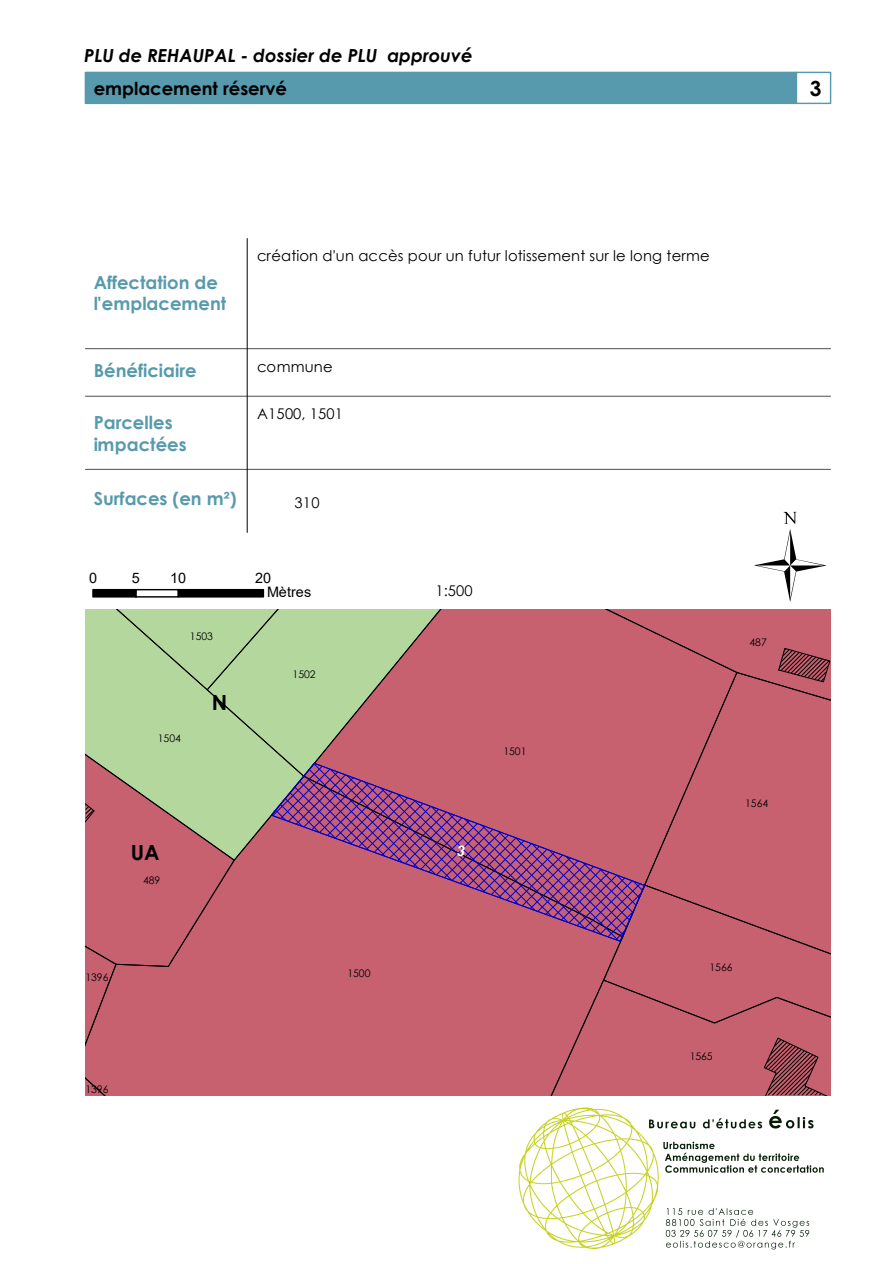
<style>
.page{position:relative;width:894px;height:1264px;background:#fff}
.page>*{position:absolute;margin:0;border:0;box-sizing:border-box;transform-origin:0 0}
.t1{font:112.35px "ESRI North";color:#000}
.t2{font:700 20.85px "Century Gothic";color:#000}
.t3{font:700 18px/21.9px "Century Gothic";color:#579aad}
.t4{font:italic 700 18px "Century Gothic";color:#000}
.t5{font:700 18px "Century Gothic";color:#000}
.t6{font:14.7px "Century Gothic";letter-spacing:.005em;color:#000}
.t7{font:italic 700 14.7px "Arial";color:#fff}
.t8{font:14.4px/14.1px "Arial";letter-spacing:-.005em;color:#000}
.t9{font:10.5px "Century Gothic";color:#000}
</style>
<div class="page">
<div style="left:85px;top:72px;width:711px;height:32px;background:#579aad"></div>
<svg style="left:85px;top:609px;width:745px;height:486px;background:#c07576"></svg>
<svg style="left:270px;top:762px;width:375px;height:180px;background:#b15879"></svg>
<div style="left:795px;top:72px;width:36px;height:32px;border:1px solid #579aad"></div>
<hr style="left:85px;top:348px;width:745px;height:1px;background:#4e4e4e">
<hr style="left:85px;top:396px;width:745px;height:1px;background:#4e4e4e">
<hr style="left:85px;top:469px;width:745px;height:1px;background:#4e4e4e">
<hr style="left:247px;top:238px;width:1px;height:294px;background:#000">
<div style="left:92px;top:589px;width:44px;height:8px;background:#000"></div>
<div style="left:135px;top:589px;width:44px;height:8px;border:1px solid #000"></div>
<div style="left:178px;top:589px;width:86px;height:8px;background:#000"></div>
<img style="left:518px;top:1107px;width:306px;height:143px">
<p class="t4" style="left:84px;top:41px;width:390px">PLU de REHAUPAL - dossier de PLU approuvé</p>
<p class="t5" style="left:94px;top:78px;width:195px">emplacement réservé</p>
<h2 class="t2" style="left:809px;top:76px;width:13px">3</h2>
<p class="t3" style="left:94px;top:271px;width:134px">Affectation de l'emplacement</p>
<p class="t3" style="left:94px;top:360px;width:104px">Bénéficiaire</p>
<p class="t3" style="left:94px;top:412px;width:94px">Parcelles impactées</p>
<p class="t3" style="left:94px;top:488px;width:144px">Surfaces (en m²)</p>
<p class="t6" style="left:257px;top:248px;width:454px">création d'un accès pour un futur lotissement sur le long terme</p>
<p class="t6" style="left:257px;top:358px;width:77px">commune</p>
<p class="t6" style="left:257px;top:405px;width:87px">A1500, 1501</p>
<p class="t6" style="left:294px;top:494px;width:27px">310</p>
<p class="t8" style="left:89px;top:571px;width:10px">0</p>
<p class="t8" style="left:132px;top:571px;width:10px">5</p>
<p class="t8" style="left:170px;top:571px;width:17px">10</p>
<p class="t8" style="left:267px;top:571px;width:46px;text-indent:-12px">20<br>Mètres</p>
<p class="t9" style="left:190px;top:630px;width:25px">1503</p>
<p class="t9" style="left:158px;top:732px;width:25px">1504</p>
<h2 class="t2" style="left:212px;top:691px;width:17px">N</h2>
<h2 class="t2" style="left:131px;top:840px;width:30px">UA</h2>
<p class="t9" style="left:143px;top:874px;width:19px">489</p>
<p class="t9" style="left:292px;top:668px;width:25px">1502</p>
<p class="t6" style="left:435px;top:582px;width:38px">1:500</p>
<p class="t7" style="left:456px;top:842px;width:10px">3</p>
<p class="t9" style="left:503px;top:744px;width:25px">1501</p>
<h1 class="t1" style="left:753px;top:501px;width:74px">Ü</h1>
<p class="t9" style="left:749px;top:636px;width:19px">487</p>
<p class="t9" style="left:745px;top:797px;width:25px">1564</p>
<p class="t9" style="left:85px;top:970px;width:25px">1396</p>
<p class="t9" style="left:85px;top:1083px;width:25px">1396</p>
<p class="t9" style="left:347px;top:967px;width:25px">1500</p>
<p class="t9" style="left:709px;top:961px;width:25px">1566</p>
<p class="t9" style="left:689px;top:1049px;width:25px">1565</p>
</div>
